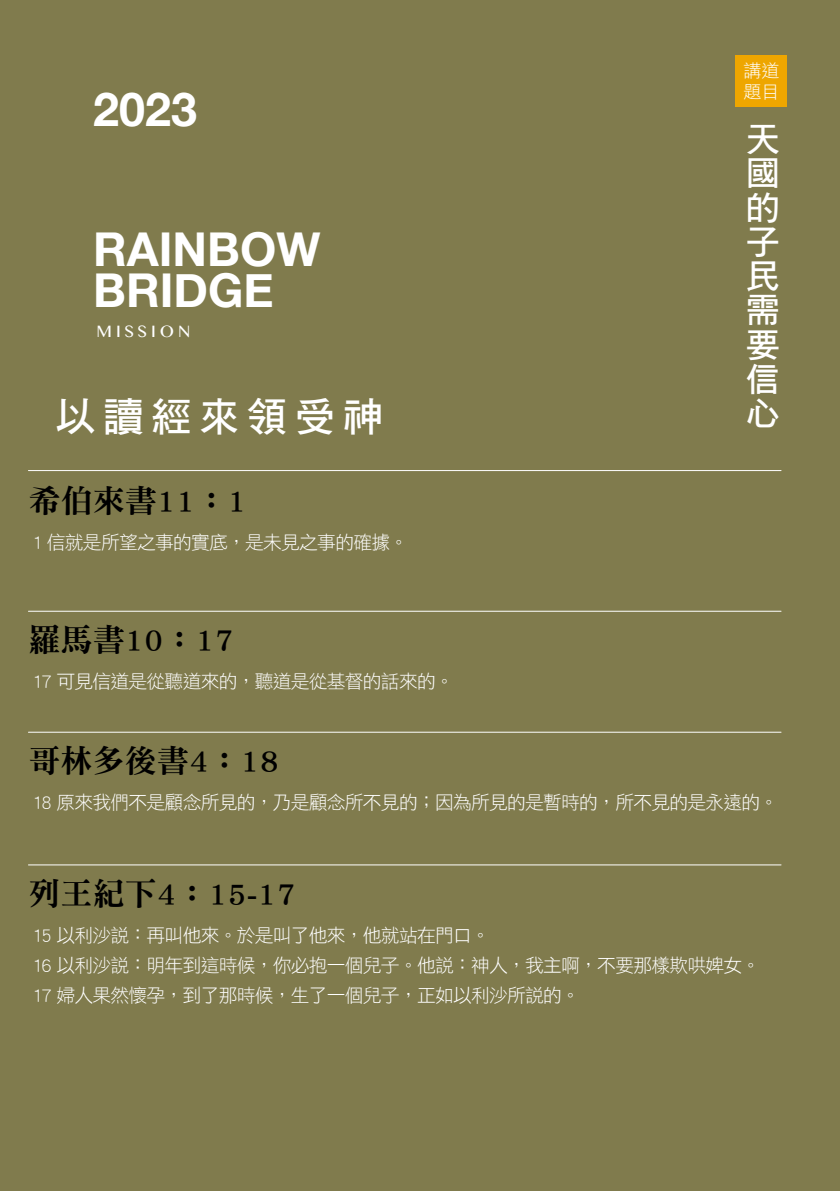
<style>
.page{position:relative;width:840px;height:1191px;background:#fff}
.page>*{position:absolute;margin:0;border:0;box-sizing:border-box;transform-origin:0 0}
.t1{font:700 46.6px/41px "Helvetica Neue";color:#fff}
.t2{font:40.6px "DF Hei Std W7";letter-spacing:.18em;color:#fff}
.t3{font:34.2px/34.2px "DF Hei Std W7";color:#fff;text-align:justify}
.t4{font:32px "DF Ming Std W9";color:#000}
.t5{font:18.8px/30px "DF Hei Std W3";letter-spacing:-.04em;color:#fff}
.t6{font:18px/21px "DF Hei Std W3";color:#fff}
.t7{font:16.6px "Gurmukhi MN";letter-spacing:.24em;color:#fff}
</style>
<div class="page">
<div style="left:0;top:0;width:839px;height:1191px;background:#807b4d"></div>
<div style="left:735px;top:55px;width:51px;height:51px;background:#eea600"></div>
<hr style="left:28px;top:470px;width:752px;height:1px;background:#fff">
<hr style="left:28px;top:611px;width:752px;height:1px;background:#fff">
<hr style="left:28px;top:732px;width:752px;height:1px;background:#fff">
<hr style="left:28px;top:864px;width:752px;height:1px;background:#fff">
<h1 class="t1" style="left:93px;top:90px;width:105px">2023</h1>
<h1 class="t1" style="left:93px;top:230px;width:228px">RAINBOW<br>BRIDGE</h1>
<p class="t7" style="left:96px;top:322px;width:95px">MISSION</p>
<h2 class="t2" style="left:55px;top:395px;width:329px">以讀經來領受神</h2>
<h3 class="t4" style="left:28px;top:483px;width:220px">希伯來書11：1</h3>
<p class="t5" style="left:32px;top:527px;width:377px">1 信就是所望之事的實底，是未見之事的確據。</p>
<h3 class="t4" style="left:28px;top:622px;width:207px">羅馬書10：17</h3>
<p class="t5" style="left:32px;top:666px;width:423px">17 可見信道是從聽道來的，聽道是從基督的話來的。</p>
<p class="t6" style="left:743px;top:59px;width:37px">講道題目</p>
<h3 class="t3" style="left:745px;top:121px;width:35px">天國的子民需要信心</h3>
<h3 class="t4" style="left:28px;top:743px;width:252px">哥林多後書4：18</h3>
<p class="t5" style="left:32px;top:787px;width:747px">18 原來我們不是顧念所見的，乃是顧念所不見的；因為所見的是暫時的，所不見的是永遠的。</p>
<h3 class="t4" style="left:28px;top:876px;width:269px">列王紀下4：15-17</h3>
<p class="t5" style="left:32px;top:919px;width:729px">15 以利沙說：再叫他來。於是叫了他來，他就站在門口。<br>16 以利沙說：明年到這時候，你必抱一個兒子。他說：神人，我主啊，不要那樣欺哄婢女。<br>17 婦人果然懷孕，到了那時候，生了一個兒子，正如以利沙所說的。</p>
</div>
